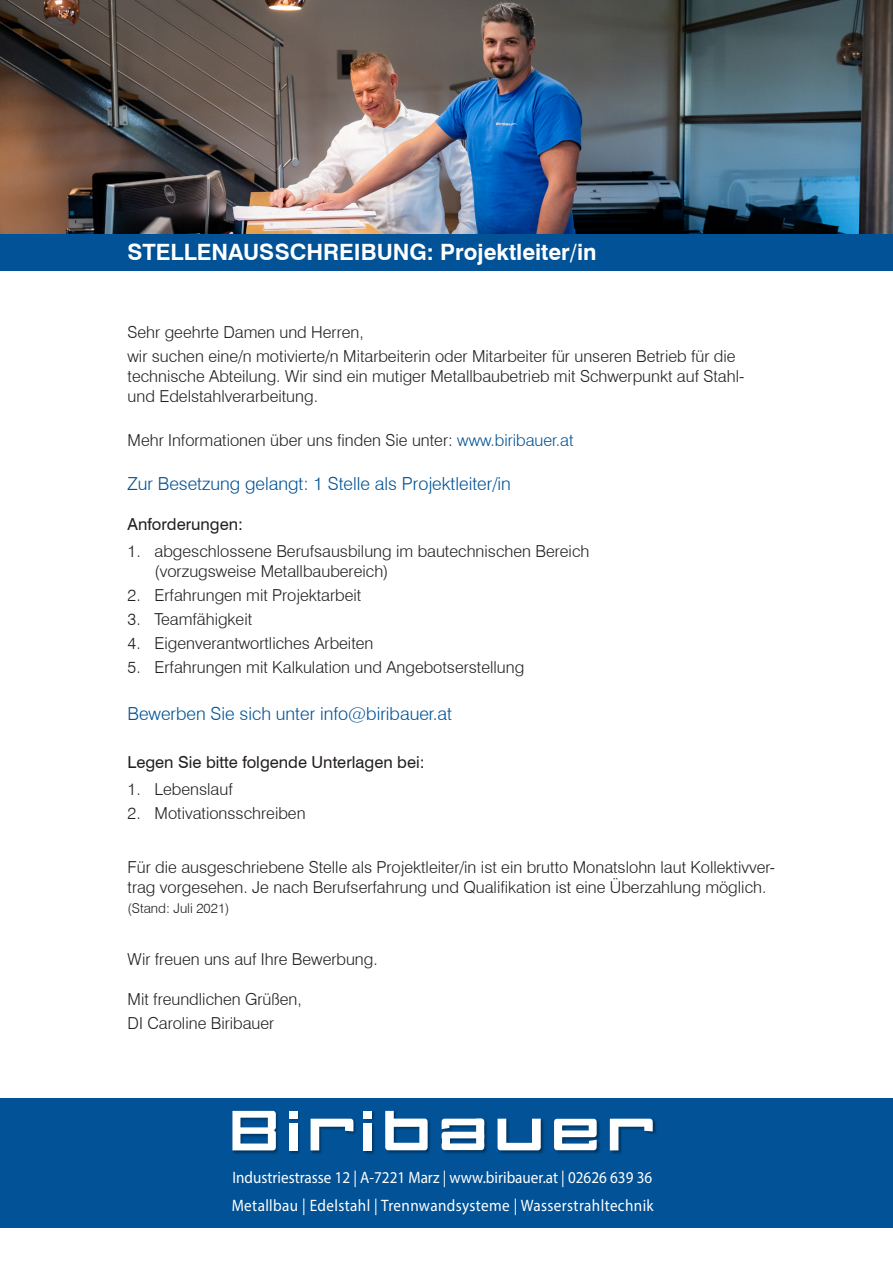
<style>
.page{position:relative;width:893px;height:1263px;background:#fff}
.page>*{position:absolute;margin:0;border:0;box-sizing:border-box;transform-origin:0 0}
.t1{font:700 22.5px "Swiss 721 BT";color:#fff}
.t2{font:300 18px "Swiss 721 BT";color:#015296}
.t3{font:300 16.5px/19.8px "Swiss 721 BT";color:#231f20}
.t4{font:16.5px "Myriad Pro";color:#fff;scale:.91 1}
.t5{font:16.5px "Myriad Pro";letter-spacing:.02em;color:#fff;scale:.91 1}
.t6{font:16.5px "Swiss 721 BT";color:#231f20}
.t7{font:300 13.5px "Swiss 721 BT";color:#231f20}
.s1{color:#015296}
</style>
<div class="page">
<img style="left:0;top:0;width:893px;height:234px">
<div style="left:0;top:1098px;width:893px;height:130px;background:#015296"></div>
<div style="left:0;top:234px;width:893px;height:36px;background:#015296"></div>
<img style="left:232px;top:1110px;width:424px;height:44px">
<svg style="left:232px;top:1111px;width:44px;height:39px"></svg>
<svg style="left:311px;top:1119px;width:42px;height:31px"></svg>
<svg style="left:610px;top:1119px;width:43px;height:31px"></svg>
<div style="left:289px;top:1111px;width:8px;height:7px;background:#fff"></div>
<div style="left:289px;top:1122px;width:8px;height:28px;background:#fff"></div>
<div style="left:363px;top:1111px;width:9px;height:7px;background:#fff"></div>
<div style="left:363px;top:1122px;width:9px;height:28px;background:#fff"></div>
<svg style="left:498px;top:1119px;width:43px;height:31px"></svg>
<svg style="left:385px;top:1111px;width:43px;height:39px"></svg>
<svg style="left:442px;top:1119px;width:42px;height:31px"></svg>
<div style="left:442px;top:1135px;width:8px;height:9px;background:#fff"></div>
<svg style="left:554px;top:1119px;width:43px;height:31px"></svg>
<p class="t1" style="left:128px;top:238px;width:470px">STELLENAUSSCHREIBUNG: Projektleiter/in</p>
<p class="t3" style="left:128px;top:322px;width:238px">Sehr geehrte Damen und Herren,</p>
<p class="t3" style="left:128px;top:346px;width:618px">wir suchen eine/n motivierte/n Mitarbeiterin oder Mitarbeiter für unseren Betrieb für die technische Abteilung. Wir sind ein mutiger Metallbaubetrieb mit Schwerpunkt auf Stahl&shy;und Edelstahlverarbeitung.</p>
<p class="t3" style="left:128px;top:430px;width:447px">Mehr Informationen über uns finden Sie unter: <span class="s1">www.biribauer.at</span></p>
<p class="t2" style="left:128px;top:473px;width:385px">Zur Besetzung gelangt: 1 Stelle als Projektleiter/in</p>
<p class="t6" style="left:128px;top:514px;width:117px">Anforderungen:</p>
<p class="t3" style="left:155px;top:541px;width:436px;text-indent:-27px">1. abgeschlossene Berufsausbilung im bautechnischen Bereich (vorzugsweise Metallbaubereich)</p>
<p class="t3" style="left:128px;top:585px;width:235px">2. Erfahrungen mit Projektarbeit</p>
<p class="t3" style="left:128px;top:609px;width:126px">3. Teamfähigkeit</p>
<p class="t3" style="left:128px;top:633px;width:247px">4. Eigenverantwortliches Arbeiten</p>
<p class="t3" style="left:128px;top:657px;width:398px">5. Erfahrungen mit Kalkulation und Angebotserstellung</p>
<p class="t2" style="left:128px;top:702px;width:326px">Bewerben Sie sich unter info@biribauer.at</p>
<p class="t6" style="left:128px;top:752px;width:299px">Legen Sie bitte folgende Unterlagen bei:</p>
<p class="t3" style="left:128px;top:779px;width:107px">1. Lebenslauf</p>
<p class="t3" style="left:128px;top:803px;width:179px">2. Motivationsschreiben</p>
<p class="t3" style="left:128px;top:857px;width:649px">Für die ausgeschriebene Stelle als Projektleiter/in ist ein brutto Monatslohn laut Kollektivver&shy;trag vorgesehen. Je nach Berufserfahrung und Qualifikation ist eine Überzahlung möglich.</p>
<p class="t7" style="left:128px;top:900px;width:103px">(Stand: Juli 2021)</p>
<p class="t3" style="left:128px;top:949px;width:252px">Wir freuen uns auf Ihre Bewerbung.</p>
<p class="t3" style="left:128px;top:989px;width:176px">Mit freundlichen Grüßen,</p>
<p class="t3" style="left:128px;top:1013px;width:148px">DI Caroline Biribauer</p>
<p class="t4" style="left:232px;top:1167px;width:463px">Industriestrasse 12 | A-7221 Marz | www.biribauer.at | 02626 639 36</p>
<p class="t5" style="left:232px;top:1195px;width:465px">Metallbau | Edelstahl | Trennwandsysteme | Wasserstrahltechnik</p>
</div>
